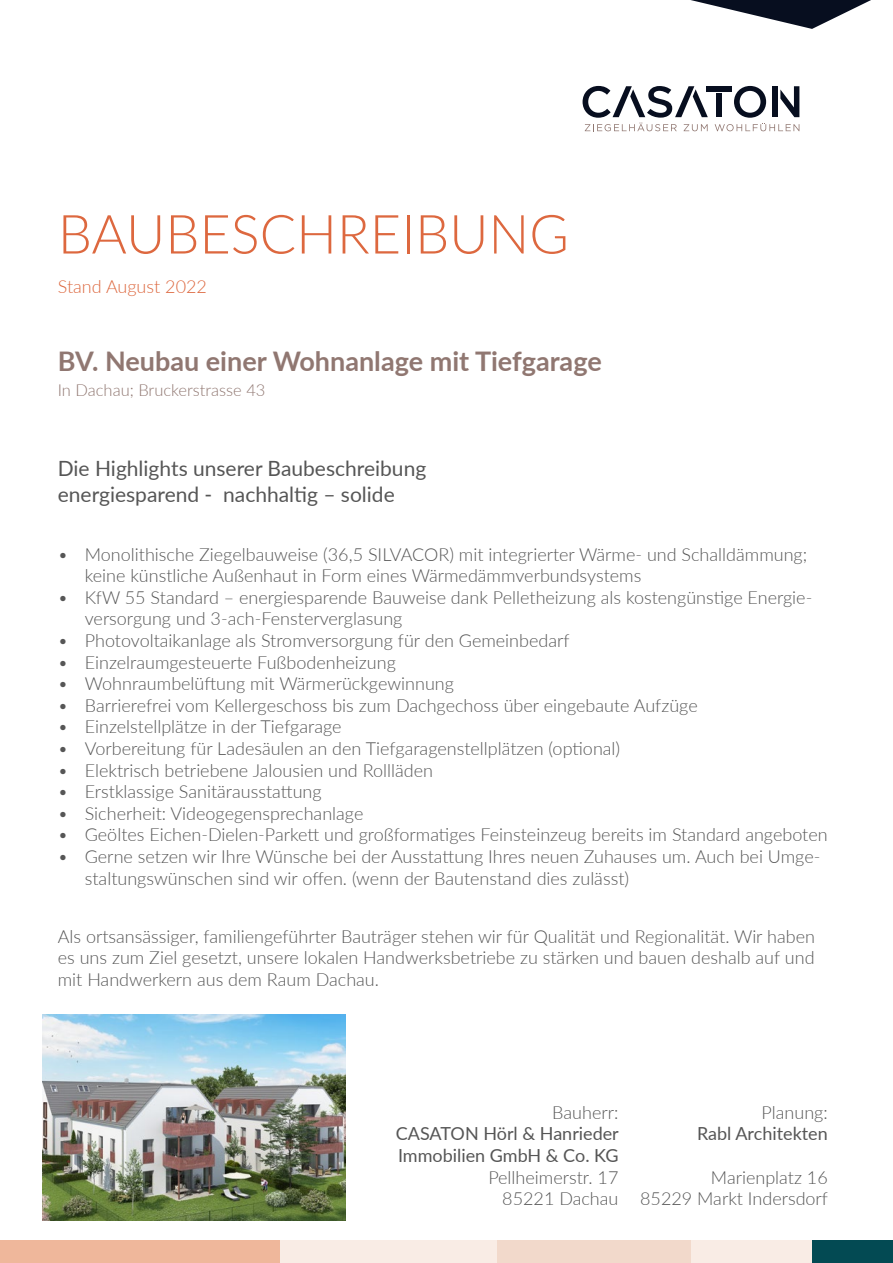
<style>
.page{position:relative;width:893px;height:1263px;background:#fff}
.page>*{position:absolute;margin:0;border:0;box-sizing:border-box;transform-origin:0 0}
.t1{font:300 54px "Lato";color:#dd683f}
.t2{font:700 27px "Lato";color:#907771}
.t3{font:21px/25.2px "Lato";color:#565656}
.t4{font:300 18px/21.6px "Lato";color:#565656}
.t5{font:18px/21.6px "Lato";color:#565656}
.t6{font:300 18px "Lato";color:#dd683f}
.t7{font:300 16.5px "Lato";color:#907771}
</style>
<div class="page">
<svg style="left:691px;top:0;width:180px;height:29px"></svg>
<div style="left:706px;top:86px;width:25px;height:5px;background:#070e1f"></div>
<svg style="left:583px;top:86px;width:125px;height:45px"></svg>
<svg style="left:715px;top:86px;width:84px;height:45px"></svg>
<div style="left:809px;top:1240px;width:84px;height:23px;background:#034a53"></div>
<div style="left:688px;top:1240px;width:124px;height:23px;background:#f9ece5"></div>
<div style="left:493px;top:1240px;width:198px;height:23px;background:#f2d9cb"></div>
<div style="left:277px;top:1240px;width:220px;height:23px;background:#f9ece5"></div>
<div style="left:0;top:1240px;width:280px;height:23px;background:#efb79b"></div>
<img style="left:43px;top:1014px;width:303px;height:206px">
<h1 class="t1" style="left:58px;top:200px;width:513px">BAUBESCHREIBUNG</h1>
<p class="t6" style="left:58px;top:275px;width:151px">Stand August 2022</p>
<h2 class="t2" style="left:58px;top:344px;width:545px">BV. Neubau einer Wohnanlage mit Tiefgarage</h2>
<p class="t7" style="left:58px;top:380px;width:209px">In Dachau; Bruckerstrasse 43</p>
<p class="t3" style="left:58px;top:456px;width:370px">Die Highlights unserer Baubeschreibung energiesparend - nachhaltig – solide</p>
<p class="t4" style="left:85px;top:543px;width:724px;text-indent:-27px">• Monolithische Ziegelbauweise (36,5 SILVACOR) mit integrierter Wärme- und Schalldämmung; keine künstliche Außenhaut in Form eines Wärmedämmverbundsystems</p>
<p class="t4" style="left:85px;top:586px;width:729px;text-indent:-27px">• KfW 55 Standard – energiesparende Bauweise dank Pelletheizung als kostengünstige Energie&shy;versorgung und 3-ach-Fensterverglasung</p>
<p class="t4" style="left:58px;top:629px;width:513px">• Photovoltaikanlage als Stromversorgung für den Gemeinbedarf</p>
<p class="t4" style="left:58px;top:651px;width:340px">• Einzelraumgesteuerte Fußbodenheizung</p>
<p class="t4" style="left:58px;top:672px;width:398px">• Wohnraumbelüftung mit Wärmerückgewinnung</p>
<p class="t4" style="left:58px;top:694px;width:641px">• Barrierefrei vom Kellergeschoss bis zum Dachgechoss über eingebaute Aufzüge</p>
<p class="t4" style="left:58px;top:716px;width:285px">• Einzelstellplätze in der Tiefgarage</p>
<p class="t4" style="left:58px;top:737px;width:564px">• Vorbereitung für Ladesäulen an den Tiefgaragenstellplätzen (optional)</p>
<p class="t4" style="left:58px;top:759px;width:377px">• Elektrisch betriebene Jalousien und Rollläden</p>
<p class="t4" style="left:58px;top:780px;width:265px">• Erstklassige Sanitärausstattung</p>
<p class="t4" style="left:58px;top:802px;width:307px">• Sicherheit: Videogegensprechanlage</p>
<p class="t4" style="left:58px;top:824px;width:771px">• Geöltes Eichen-Dielen-Parkett und großformatiges Feinsteinzeug bereits im Standard angeboten</p>
<p class="t4" style="left:85px;top:845px;width:737px;text-indent:-27px">• Gerne setzen wir Ihre Wünsche bei der Ausstattung Ihres neuen Zuhauses um. Auch bei Umge&shy;staltungswünschen sind wir offen. (wenn der Bautenstand dies zulässt)</p>
<p class="t4" style="left:58px;top:925px;width:759px;text-align:justify">Als ortsansässiger, familiengeführter Bauträger stehen wir für Qualität und Regionalität. Wir haben es uns zum Ziel gesetzt, unsere lokalen Handwerksbetriebe zu stärken und bauen deshalb auf und mit Handwerkern aus dem Raum Dachau.</p>
<p class="t4" style="left:552px;top:1101px;width:68px">Bauherr:</p>
<p class="t5" style="left:396px;top:1122px;width:224px">CASATON Hörl &amp; Hanrieder<br>Immobilien GmbH &amp; Co. KG</p>
<p class="t4" style="left:488px;top:1166px;width:132px;text-align:right">Pellheimerstr. 17<br>85221 Dachau</p>
<p class="t4" style="left:762px;top:1101px;width:68px">Planung:</p>
<p class="t5" style="left:697px;top:1122px;width:132px">Rabl Architekten</p>
<p class="t4" style="left:640px;top:1166px;width:189px;text-align:right">Marienplatz 16<br>85229 Markt Indersdorf</p>
</div>
